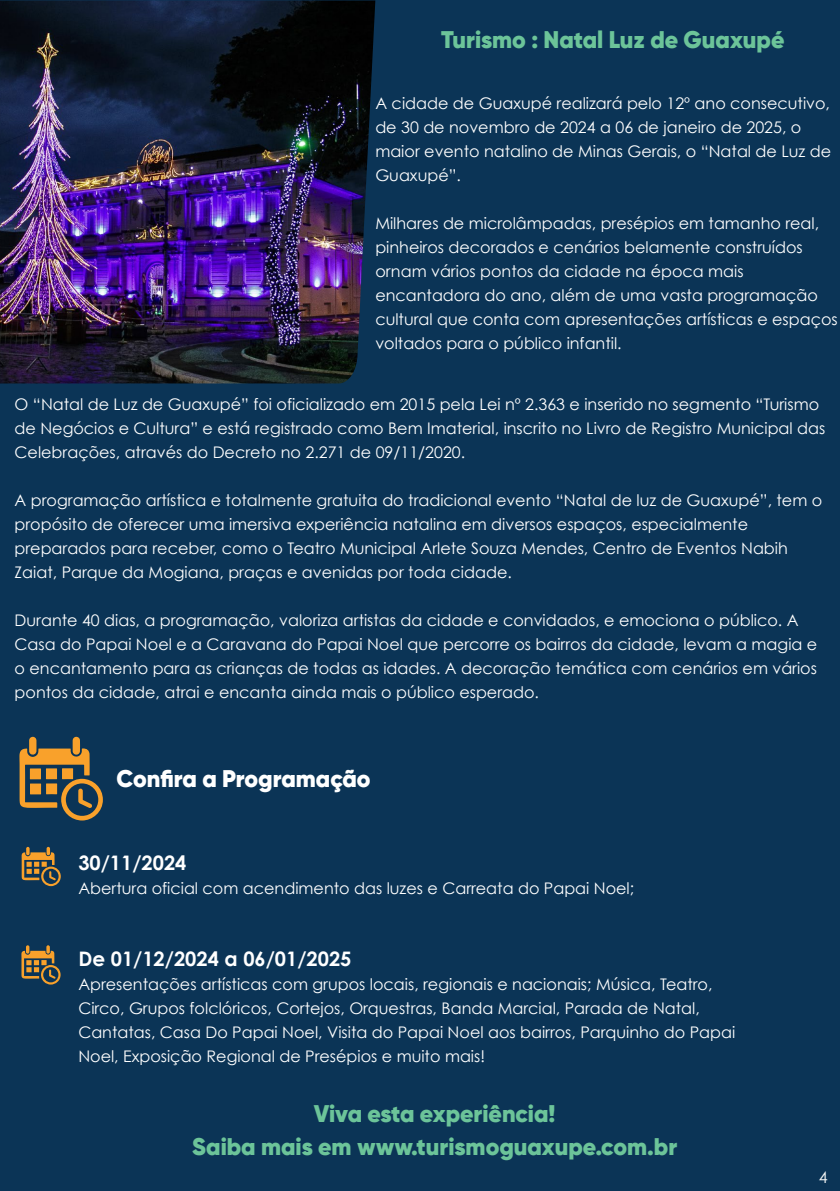
<style>
.page{position:relative;width:840px;height:1191px;background:#fff}
.page>*{position:absolute;margin:0;border:0;box-sizing:border-box;transform-origin:0 0}
.t1{font:900 24px/32px "Gilroy";color:#6cc499;text-align:center}
.t2{font:900 24px "Gilroy";color:#fff}
.t3{font:700 20px "Century Gothic";color:#fff}
.t4{font:16px/24px "Century Gothic";color:#fff}
.t5{font:16px "Century Gothic";color:#f7f8f7}
</style>
<div class="page">
<div style="left:0;top:0;width:839px;height:1191px;background:#0b3456"></div>
<img style="left:0;top:0;width:375px;height:383px">
<svg style="left:19px;top:736px;width:84px;height:84px"></svg>
<svg style="left:22px;top:847px;width:39px;height:39px"></svg>
<svg style="left:21px;top:945px;width:40px;height:39px"></svg>
<h1 class="t1" style="left:441px;top:24px;width:345px">Turismo : Natal Luz de Guaxupé</h1>
<p class="t4" style="left:375px;top:91px;width:457px">A cidade de Guaxupé realizará pelo 12º ano consecutivo, de 30 de novembro de 2024 a 06 de janeiro de 2025, o maior evento natalino de Minas Gerais, o “Natal de Luz de Guaxupé”.</p>
<p class="t4" style="left:375px;top:211px;width:463px">Milhares de microlâmpadas, presépios em tamanho real, pinheiros decorados e cenários belamente construídos ornam vários pontos da cidade na época mais encantadora do ano, além de uma vasta programação cultural que conta com apresentações artísticas e espaços voltados para o público infantil.</p>
<p class="t4" style="left:15px;top:392px;width:811px">O “Natal de Luz de Guaxupé” foi oficializado em 2015 pela Lei nº 2.363 e inserido no segmento “Turismo de Negócios e Cultura” e está registrado como Bem Imaterial, inscrito no Livro de Registro Municipal das<br>Celebrações, através do Decreto no 2.271 de 09/11/2020.</p>
<p class="t4" style="left:15px;top:488px;width:808px">A programação artística e totalmente gratuita do tradicional evento “Natal de luz de Guaxupé”, tem o propósito de oferecer uma imersiva experiência natalina em diversos espaços, especialmente preparados para receber, como o Teatro Municipal Arlete Souza Mendes, Centro de Eventos Nabih Zaiat, Parque da Mogiana, praças e avenidas por toda cidade.</p>
<p class="t4" style="left:15px;top:608px;width:803px">Durante 40 dias, a programação, valoriza artistas da cidade e convidados, e emociona o público. A Casa do Papai Noel e a Caravana do Papai Noel que percorre os bairros da cidade, levam a magia e o encantamento para as crianças de todas as idades. A decoração temática com cenários em vários pontos da cidade, atrai e encanta ainda mais o público esperado.</p>
<h1 class="t2" style="left:116px;top:763px;width:255px">Confira a Programação</h1>
<p class="t3" style="left:78px;top:847px;width:109px">30/11/2024</p>
<p class="t4" style="left:78px;top:875px;width:557px">Abertura oficial com acendimento das luzes e Carreata do Papai Noel;</p>
<p class="t3" style="left:78px;top:943px;width:274px">De 01/12/2024 a 06/01/2025</p>
<p class="t4" style="left:78px;top:971px;width:658px">Apresentações artísticas com grupos locais, regionais e nacionais; Música, Teatro, Circo, Grupos folclóricos, Cortejos, Orquestras, Banda Marcial, Parada de Natal, Cantatas, Casa Do Papai Noel, Visita do Papai Noel aos bairros, Parquinho do Papai Noel, Exposição Regional de Presépios e muito mais!</p>
<h1 class="t1" style="left:192px;top:1098px;width:486px">Viva esta experiência!<br>Saiba mais em www.turismoguaxupe.com.br</h1>
<p class="t5" style="left:818px;top:1167px;width:10px">4</p>
</div>
